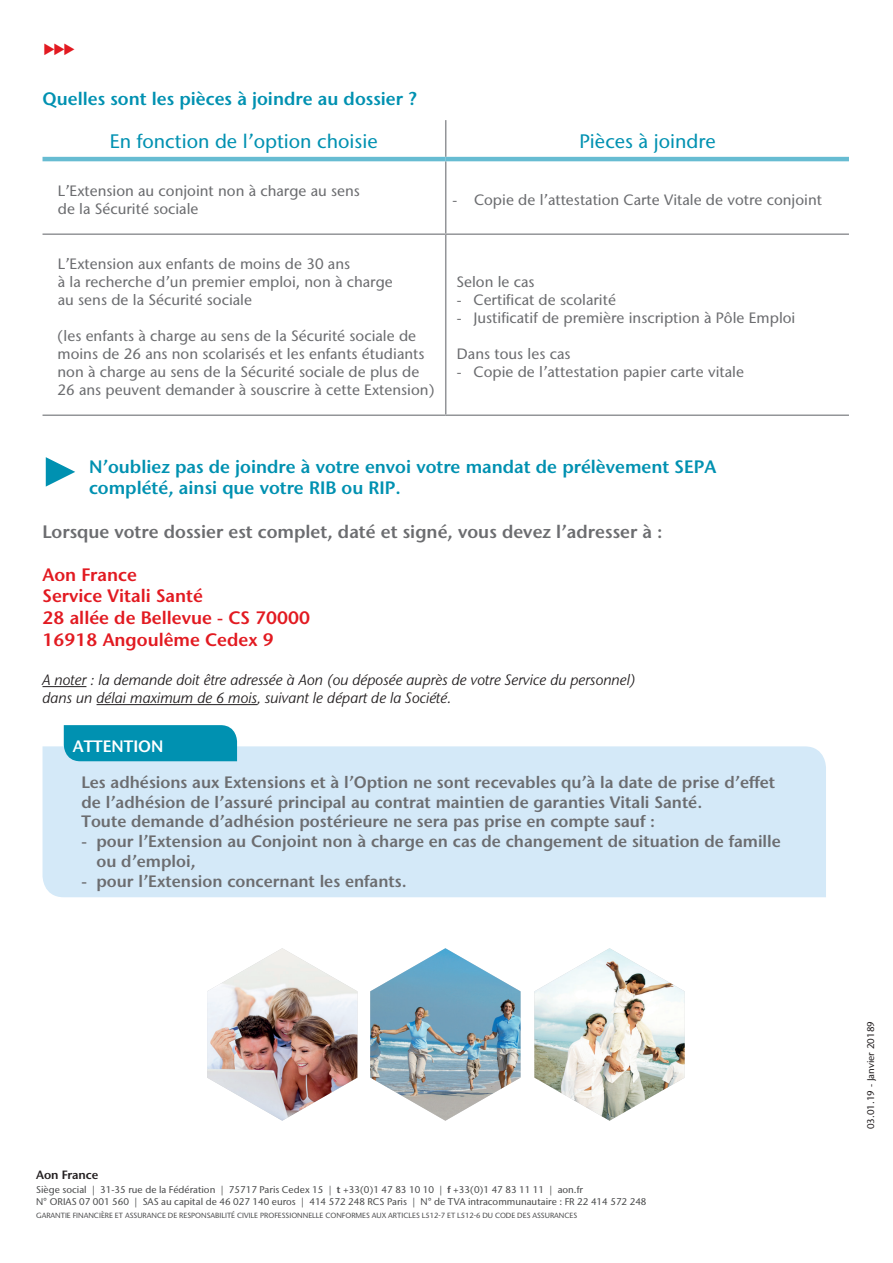
<style>
.page{position:relative;width:893px;height:1263px;background:#fff}
.page>*{position:absolute;margin:0;border:0;box-sizing:border-box;transform-origin:0 0}
.t1{font:500 19.5px "Stone Sans IIITC Pro";color:#0091b1}
.t2{font:600 18px/21.6px "Stone Sans IIITC Pro";color:#0091b1}
.t3{font:600 18px/21.6px "Stone Sans IIITC Pro";color:#e21a21}
.t4{font:600 18px "Stone Sans IIITC Pro";color:#6c6d70}
.t5{font:600 16.5px/19.8px "Stone Sans IIITC Pro";color:#6c6d70}
.t6{font:600 16.5px "Stone Sans IIITC Pro";color:#fff}
.t7{font:500 15px/18px "Stone Sans IIITC Pro";color:#6c6d70}
.t8{font:italic 15px/18px "Stone Sans IIITC Pro";color:#231f20}
.t9{font:600 12px "Stone Sans IIITC Pro";color:#231f20}
.t10{font:500 9.75px/12px "Stone Sans IIITC Pro";color:#4b4c4d}
.t11{font:500 9.75px "Stone Sans IIITC Pro";color:#231f20}
.t12{font:500 7.5px "Stone Sans IIITC Pro";color:#4b4c4d}
.s1{font-weight:600}
</style>
<div class="page">
<div style="left:43px;top:746px;width:783px;height:151px;background:#d4e9f8"></div>
<hr style="left:43px;top:686px;width:43px;height:1px;background:#231f20">
<hr style="left:97px;top:704px;width:160px;height:1px;background:#231f20">
<svg style="left:43px;top:120px;width:806px;height:37px"></svg>
<svg style="left:43px;top:161px;width:806px;height:253px"></svg>
<hr style="left:43px;top:233px;width:403px;height:2px;background:#939598">
<hr style="left:43px;top:414px;width:403px;height:2px;background:#939598">
<hr style="left:445px;top:161px;width:1px;height:72px;background:#939598">
<hr style="left:446px;top:233px;width:403px;height:2px;background:#939598">
<hr style="left:445px;top:235px;width:1px;height:179px;background:#939598">
<hr style="left:446px;top:414px;width:403px;height:2px;background:#939598">
<hr style="left:445px;top:120px;width:1px;height:37px;background:#939598">
<hr style="left:43px;top:157px;width:403px;height:4px;background:#67bcd2">
<hr style="left:446px;top:157px;width:403px;height:4px;background:#67bcd2">
<svg style="left:46px;top:457px;width:29px;height:30px"></svg>
<div style="left:64px;top:725px;width:173px;height:36px;background:#0091b1"></div>
<img style="left:370px;top:948px;width:151px;height:173px">
<img style="left:207px;top:948px;width:150px;height:173px">
<img style="left:534px;top:948px;width:151px;height:173px">
<p class="t2" style="left:43px;top:88px;width:376px">Quelles sont les pièces à joindre au dossier ?</p>
<h1 class="t1" style="left:110px;top:129px;width:269px">En fonction de l’option choisie</h1>
<h1 class="t1" style="left:579px;top:129px;width:138px">Pièces à joindre</h1>
<p class="t7" style="left:58px;top:182px;width:304px">L’Extension au conjoint non à charge au sens de la Sécurité sociale</p>
<p class="t7" style="left:453px;top:191px;width:371px">- Copie de l’attestation Carte Vitale de votre conjoint</p>
<p class="t7" style="left:58px;top:255px;width:336px">L’Extension aux enfants de moins de 30 ans<br>à la recherche d’un premier emploi, non à charge au sens de la Sécurité sociale</p>
<p class="t7" style="left:58px;top:327px;width:379px">(les enfants à charge au sens de la Sécurité sociale de moins de 26 ans non scolarisés et les enfants étudiants non à charge au sens de la Sécurité sociale de plus de 26 ans peuvent demander à souscrire à cette Extension)</p>
<p class="t7" style="left:456px;top:273px;width:80px">Selon le cas</p>
<p class="t7" style="left:457px;top:291px;width:161px">- Certificat de scolarité</p>
<p class="t7" style="left:457px;top:309px;width:340px">- Justificatif de première inscription à Pôle Emploi</p>
<p class="t7" style="left:457px;top:345px;width:115px">Dans tous les cas</p>
<p class="t7" style="left:457px;top:363px;width:289px">- Copie de l’attestation papier carte vitale</p>
<p class="t2" style="left:89px;top:455px;width:629px">N’oubliez pas de joindre à votre envoi votre mandat de prélèvement SEPA complété, ainsi que votre RIB ou RIP.</p>
<p class="t4" style="left:43px;top:520px;width:622px">Lorsque votre dossier est complet, daté et signé, vous devez l’adresser à :</p>
<p class="t3" style="left:43px;top:563px;width:269px">Aon France<br>Service Vitali Santé<br>28 allée de Bellevue - CS 70000<br>16918 Angoulême Cedex 9</p>
<p class="t8" style="left:43px;top:671px;width:595px">A noter : la demande doit être adressée à Aon (ou déposée auprès de votre Service du personnel) dans un délai maximum de 6 mois, suivant le départ de la Société.</p>
<p class="t6" style="left:73px;top:735px;width:92px">ATTENTION</p>
<p class="t5" style="left:82px;top:772px;width:695px">Les adhésions aux Extensions et à l’Option ne sont recevables qu’à la date de prise d’effet de l’adhésion de l’assuré principal au contrat maintien de garanties Vitali Santé.<br>Toute demande d’adhésion postérieure ne sera pas prise en compte sauf :</p>
<p class="t5" style="left:97px;top:831px;width:686px;text-indent:-15px">- pour l’Extension au Conjoint non à charge en cas de changement de situation de famille ou d’emploi,</p>
<p class="t5" style="left:82px;top:871px;width:327px">- pour l’Extension concernant les enfants.</p>
<p class="t9" style="left:36px;top:1167px;width:64px">Aon France</p>
<p class="t10" style="left:36px;top:1183px;width:612px">Siège social | 31-35 rue de la Fédération | 75717 Paris Cedex 15 | <span class="s1">t</span> +33(0)1 47 83 10 10 | <span class="s1">f</span> +33(0)1 47 83 11 11 | aon.fr<br>N° ORIAS 07 001 560 | SAS au capital de 46 027 140 euros | 414 572 248 RCS Paris | N° de TVA intracommunautaire : FR 22 414 572 248</p>
<p class="t12" style="left:36px;top:1210px;width:543px">GARANTIE FINANCIÈRE ET ASSURANCE DE RESPONSABILITÉ CIVILE PROFESSIONNELLE CONFORMES AUX ARTICLES L512-7 ET L512-6 DU CODE DES ASSURANCES</p>
<p class="t11" style="left:864px;top:1129px;width:110px;rotate:-90deg">03.01.19 - Janvier 20189</p>
</div>
